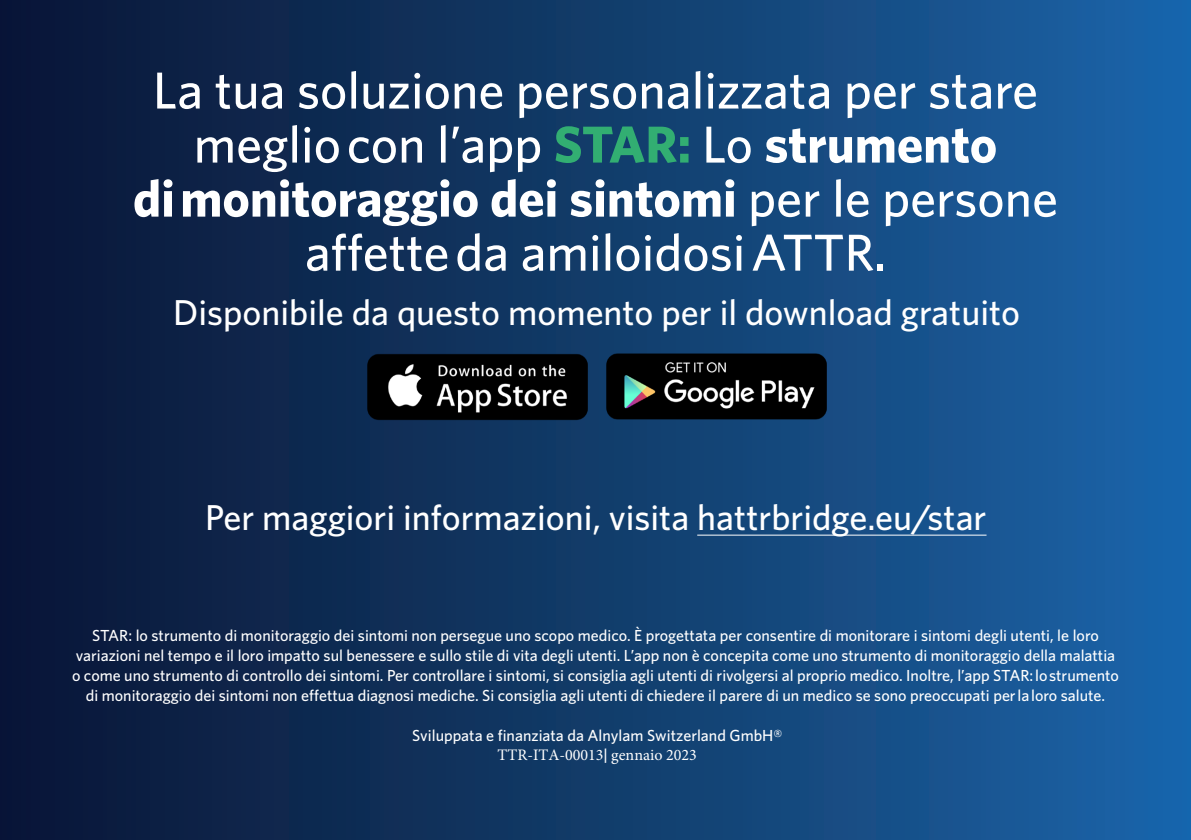
<style>
.page{position:relative;width:1191px;height:840px;background:#fff}
.page>*{position:absolute;margin:0;border:0;box-sizing:border-box;transform-origin:0 0}
.heading{font:500 52px/54px "Whitney";color:#fff;text-align:center}
.heading-2{font:500 36px "Whitney";color:#fff}
.heading-3{font:500 16px/20px "Whitney";color:#fff;text-align:center}
.s1{font-weight:700;color:#32ae72}
.s2{font-weight:700}
.s3{font-family:"Minion Pro";font-weight:400}
</style>
<div class="page">
<div style="left:0;top:0;width:1191px;height:839px;background:linear-gradient(to right,#091432,#1b64a7)"></div>
<img style="left:356px;top:348px;width:244px;height:81px">
<img style="left:594px;top:343px;width:244px;height:81px">
<hr style="left:697px;top:534px;width:289px;height:1px;background:#fff">
<p class="heading" style="left:133px;top:62px;width:926px">La tua soluzione personalizzata per stare meglio con l’app <span class="s1">STAR:</span> Lo <span class="s2">strumento<br>di monitoraggio dei sintomi</span> per le persone affette da amiloidosi ATTR.</p>
<p class="heading-2" style="left:173px;top:290px;width:848px">Disponibile da questo momento per il download gratuito</p>
<p class="heading-2" style="left:205px;top:496px;width:783px">Per maggiori informazioni, visita hattrbridge.eu/star</p>
<p class="heading-3" style="left:72px;top:624px;width:1048px">STAR: lo strumento di monitoraggio dei sintomi non persegue uno scopo medico. È progettata per consentire di monitorare i sintomi degli utenti, le loro variazioni nel tempo e il loro impatto sul benessere e sullo stile di vita degli utenti. L’app non è concepita come uno strumento di monitoraggio della malattia o come uno strumento di controllo dei sintomi. Per controllare i sintomi, si consiglia agli utenti di rivolgersi al proprio medico. Inoltre, l’app STAR: lo strumento di monitoraggio dei sintomi non effettua diagnosi mediche. Si consiglia agli utenti di chiedere il parere di un medico se sono preoccupati per la loro salute.</p>
<p class="heading-3" style="left:412px;top:725px;width:372px;line-height:18.8px">Sviluppata e finanziata da Alnylam Switzerland GmbH®<br><span class="s3">TTR-ITA-00013</span>| <span class="s3">gennaio 2023</span></p>
</div>
